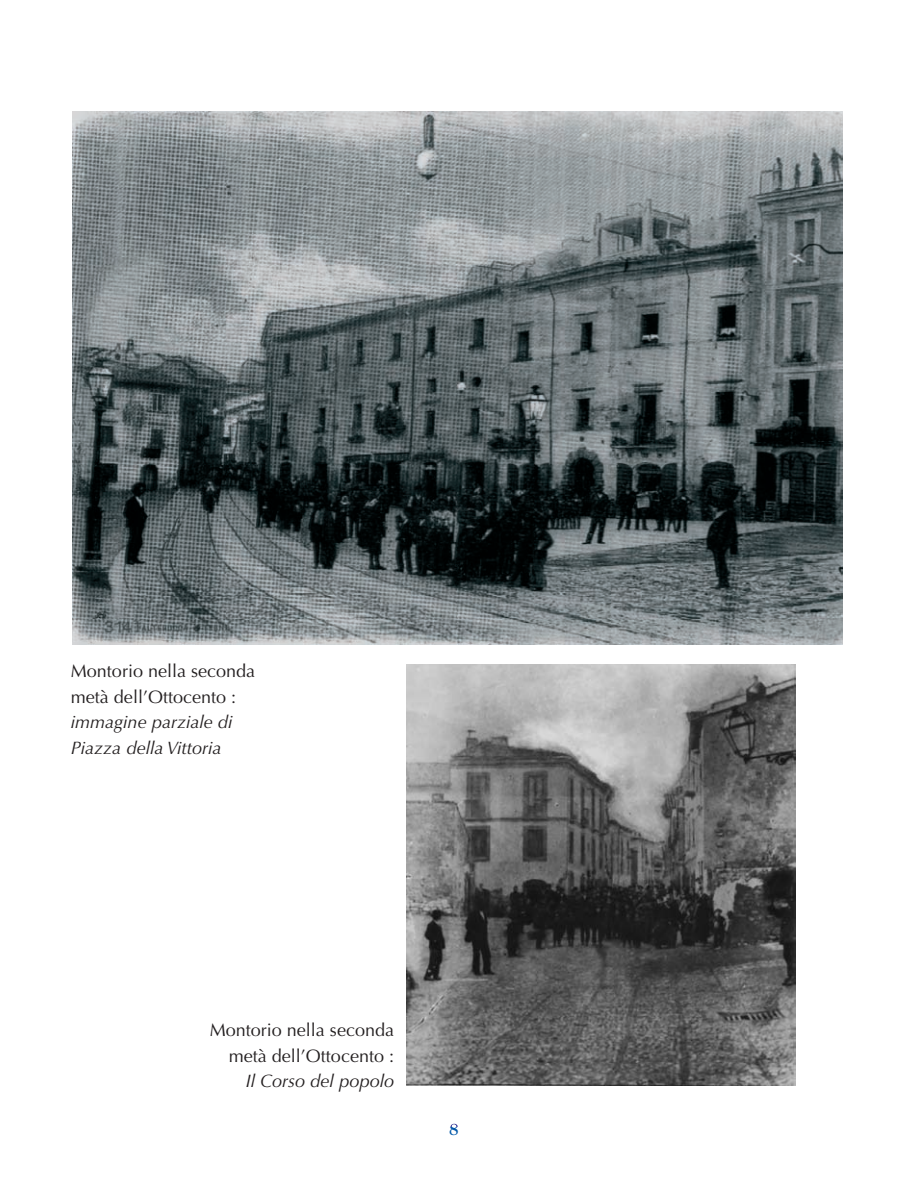
<style>
.page{position:relative;width:908px;height:1191px;background:#fff}
.page>*{position:absolute;margin:0;border:0;box-sizing:border-box;transform-origin:0 0}
.t1{font:18px/25.8px "Optima";color:#231f20}
.t2{font:italic 18px/25.6px "Optima";color:#231f20}
.t3{font:700 17px "Goudy";color:#0157a8}
</style>
<div class="page">
<img style="left:73px;top:111px;width:769px;height:533px">
<svg style="left:450px;top:1123px;width:8px;height:3px"></svg>
<img style="left:406px;top:664px;width:388px;height:422px">
<p class="t1" style="left:71px;top:658px;width:186px">Montorio nella seconda metà dell’Ottocento :</p>
<p class="t2" style="left:71px;top:709px;width:163px">immagine parziale di<br>Piazza della Vittoria</p>
<p class="t1" style="left:210px;top:1017px;width:186px;text-align:right">Montorio nella seconda metà dell’Ottocento :</p>
<p class="t2" style="left:246px;top:1068px;width:150px">Il Corso del popolo</p>
<p class="t3" style="left:449px;top:1119px;width:11px">8</p>
</div>
